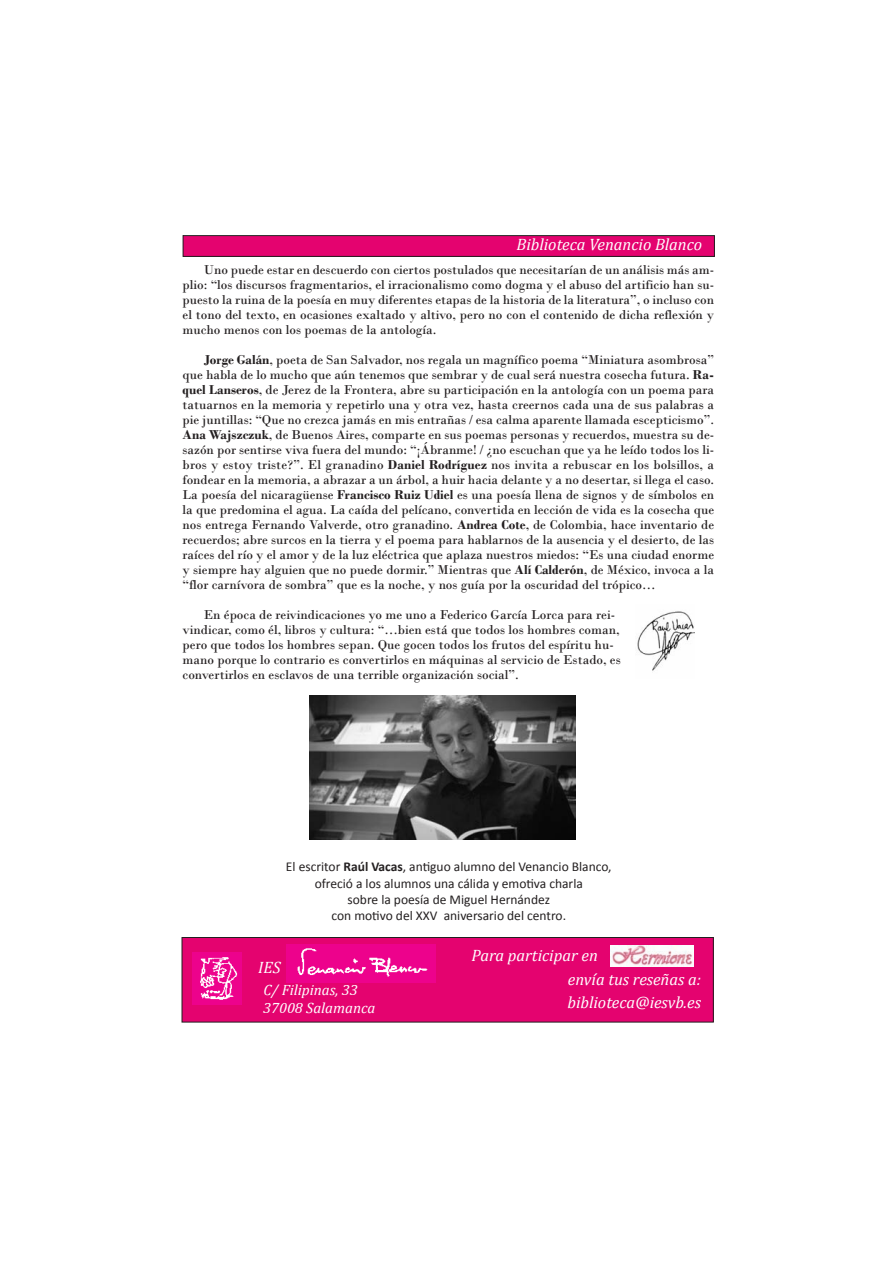
<style>
.page{position:relative;width:893px;height:1263px;background:#fff}
.page>*{position:absolute;margin:0;border:0;box-sizing:border-box;transform-origin:0 0}
.t1{font:italic 16.5px/24px "Cambria";color:#fff}
.t2{font:italic 15px/18.1px "Cambria";letter-spacing:-.005em;color:#fff}
.t3{font:13.5px/15px "Bodoni";color:#231f20;text-align:justify}
.t4{font:13.5px/16.2px "Calibri";color:#231f20;text-align:center}
.s1{font-weight:700}
</style>
<div class="page">
<div style="left:183px;top:236px;width:531px;height:20px;background:#e4036f"></div>
<div style="left:183px;top:235px;width:532px;height:22px;border:1px solid #231f20"></div>
<div style="left:182px;top:937px;width:531px;height:85px;background:#e4036f"></div>
<div style="left:182px;top:937px;width:532px;height:85px;border:1px solid #231f20"></div>
<img style="left:193px;top:953px;width:49px;height:51px">
<img style="left:287px;top:944px;width:148px;height:38px">
<img style="left:611px;top:946px;width:83px;height:21px">
<img style="left:309px;top:695px;width:267px;height:145px">
<img style="left:637px;top:611px;width:57px;height:60px">
<p class="t1" style="left:516px;top:232px;width:187px">Biblioteca Venancio Blanco</p>
<p class="t3" style="left:183px;top:262px;width:533px;text-indent:21px">Uno puede estar en descuerdo con ciertos postulados que necesitarían de un análisis más am&shy;plio: “los discursos fragmentarios, el irracionalismo como dogma y el abuso del artificio han su&shy;puesto la ruina de la poesía en muy diferentes etapas de la historia de la literatura”, o incluso con el tono del texto, en ocasiones exaltado y altivo, pero no con el contenido de dicha reflexión y mucho menos con los poemas de la antología.</p>
<p class="t3" style="left:183px;top:352px;width:533px;text-indent:21px"><span class="s1">Jorge Galán</span>, poeta de San Salvador, nos regala un magnífico poema “Miniatura asombrosa” que habla de lo mucho que aún tenemos que sembrar y de cual será nuestra cosecha futura. <span class="s1">Ra&shy;quel Lanseros</span>, de Jerez de la Frontera, abre su participación en la antología con un poema para tatuarnos en la memoria y repetirlo una y otra vez, hasta creernos cada una de sus palabras a pie juntillas: “Que no crezca jamás en mis entrañas / esa calma aparente llamada escepticismo”.<br><span class="s1">Ana Wajszczuk</span>, de Buenos Aires, comparte en sus poemas personas y recuerdos, muestra su de&shy;sazón por sentirse viva fuera del mundo: “¡Ábranme! / ¿no escuchan que ya he leído todos los li&shy;bros y estoy triste?”. El granadino <span class="s1">Daniel Rodríguez</span> nos invita a rebuscar en los bolsillos, a fondear en la memoria, a abrazar a un árbol, a huir hacia delante y a no desertar, si llega el caso.<br>La poesía del nicaragüense <span class="s1">Francisco Ruiz Udiel</span> es una poesía llena de signos y de símbolos en la que predomina el agua. La caída del pelícano, convertida en lección de vida es la cosecha que nos entrega Fernando Valverde, otro granadino. <span class="s1">Andrea Cote</span>, de Colombia, hace inventario de recuerdos; abre surcos en la tierra y el poema para hablarnos de la ausencia y el desierto, de las raíces del río y el amor y de la luz eléctrica que aplaza nuestros miedos: “Es una ciudad enorme y siempre hay alguien que no puede dormir.” Mientras que <span class="s1">Alí Calderón</span>, de México, invoca a la “flor carnívora de sombra” que es la noche, y nos guía por la oscuridad del trópico…</p>
<p class="t3" style="left:183px;top:607px;width:440px;text-align:left;text-indent:21px">En época de reivindicaciones yo me uno a Federico García Lorca para rei&shy;vindicar, como él, libros y cultura: “…bien está que todos los hombres coman, pero que todos los hombres sepan. Que gocen todos los frutos del espíritu hu&shy;mano porque lo contrario es convertirlos en máquinas al servicio de Estado, es convertirlos en esclavos de una terrible organización social”.</p>
<p class="t4" style="left:286px;top:859px;width:327px">El escritor <span class="s1">Raúl Vacas</span>, antiguo alumno del Venancio Blanco, ofreció a los alumnos una cálida y emotiva charla<br>sobre la poesía de Miguel Hernández<br>con motivo del XXV aniversario del centro.</p>
<p class="t1" style="left:258px;top:954px;width:24px">IES</p>
<p class="t2" style="left:263px;top:980px;width:114px">C/ Filipinas, 33<br>37008 Salamanca</p>
<p class="t1" style="left:568px;top:943px;width:135px;text-indent:-96px">Para participar en<br>envía tus reseñas a:</p>
<p class="t1" style="left:567px;top:989px;width:135px">biblioteca@iesvb.es</p>
</div>
